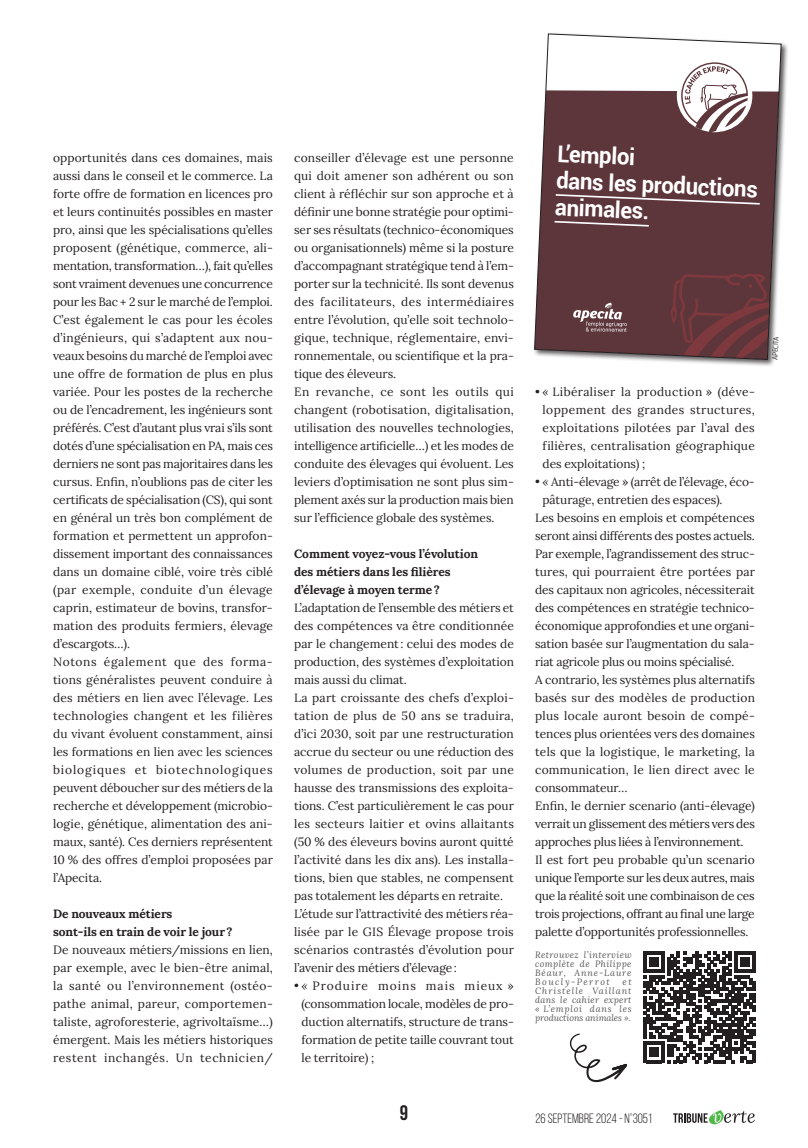
<style>
.page{position:relative;width:808px;height:1148px;background:#fff}
.page>*{position:absolute;margin:0;border:0;box-sizing:border-box;transform-origin:0 0}
.t1{font:700 23.1px/26.7px "Roboto";color:#fff;scale:.96 1}
.t2{font:700 21px "Bebas Neue";color:#231f20}
.t3{font:13.5px "Bebas Neue";color:#231f20}
.t4{font:12px/18px "Lora";letter-spacing:-.005em;color:#231f20}
.t5{font:700 12px/18px "Lora";letter-spacing:-.005em;color:#231f20}
.t6{font:12px "Lora";letter-spacing:-.025em;color:#231f20}
.t7{font:12px "Lora";letter-spacing:.02em;color:#231f20}
.t8{font:12px "Lora";letter-spacing:.015em;color:#231f20}
.t9{font:12px "Lora";letter-spacing:.025em;color:#231f20}
.t10{font:italic 9px/9px "Lora";letter-spacing:.05em;color:#57585a;text-align:justify}
.t11{font:300 7.5px "Blogger Sans";color:#231f20}
.s1{font-style:italic}
</style>
<div class="page">
<svg style="left:644px;top:951px;width:111px;height:112px"></svg>
<svg style="left:569px;top:1033px;width:58px;height:50px"></svg>
<div style="left:533px;top:32px;width:256px;height:335px;background:#231f20;opacity:.75"></div>
<svg style="left:534px;top:34px;width:247px;height:326px"></svg>
<svg style="left:673px;top:1110px;width:82px;height:14px"></svg>
<p class="t4" style="left:53px;top:148px;width:221px">opportunités dans ces domaines, mais aussi dans le conseil et le commerce. La forte offre de formation en licences pro et leurs continuités possibles en master pro, ainsi que les spécialisations qu’elles proposent (génétique, commerce, ali&shy;mentation, transformation…), fait qu’elles sont vraiment devenues une concurrence pour les Bac + 2 sur le marché de l’emploi.<br>C’est également le cas pour les écoles d’ingénieurs, qui s’adaptent aux nou&shy;veaux besoins du marché de l’emploi avec une offre de formation de plus en plus variée. Pour les postes de la recherche ou de l’encadrement, les ingénieurs sont préférés. C’est d’autant plus vrai s’ils sont dotés d’une spécialisation en PA, mais ces derniers ne sont pas majoritaires dans les cursus. Enfin, n’oublions pas de citer les certificats de spécialisation (CS), qui sont en général un très bon complément de formation et permettent un approfon&shy;dissement important des connaissances dans un domaine ciblé, voire très ciblé (par exemple, conduite d’un élevage caprin, estimateur de bovins, transfor&shy;mation des produits fermiers, élevage d’escargots…).<br>Notons également que des forma&shy;tions généralistes peuvent conduire à des métiers en lien avec l’élevage. Les technologies changent et les filières du vivant évoluent constamment, ainsi les formations en lien avec les sciences biologiques et biotechnologiques peuvent déboucher sur des métiers de la recherche et développement (microbio&shy;logie, génétique, alimentation des ani&shy;maux, santé). Ces derniers représentent 10 % des offres d’emploi proposées par l’Apecita.</p>
<p class="t5" style="left:53px;top:903px;width:181px">De nouveaux métiers<br>sont-ils en train de voir le jour?</p>
<p class="t4" style="left:53px;top:940px;width:221px;text-align:justify">De nouveaux métiers/missions en lien, par exemple, avec le bien-être animal, la santé ou l’environnement (ostéo&shy;pathe animal, pareur, comportemen&shy;taliste, agroforesterie, agrivoltaïsme…) émergent. Mais les métiers historiques restent inchangés. Un technicien/</p>
<p class="t4" style="left:294px;top:148px;width:221px">conseiller d’élevage est une personne qui doit amener son adhérent ou son client à réfléchir sur son approche et à définir une bonne stratégie pour optimi&shy;ser ses résultats (technico-économiques ou organisationnels) même si la posture d’accompagnant stratégique tend à l’em&shy;porter sur la technicité. Ils sont devenus des facilitateurs, des intermédiaires entre l’évolution, qu’elle soit technolo&shy;gique, technique, réglementaire, envi&shy;ronnementale, ou scientifique et la pra&shy;tique des éleveurs.<br>En revanche, ce sont les outils qui changent (robotisation, digitalisation, utilisation des nouvelles technologies, intelligence artificielle…) et les modes de conduite des élevages qui évoluent. Les leviers d’optimisation ne sont plus sim&shy;plement axés sur la production mais bien sur l’efficience globale des systèmes.</p>
<p class="t5" style="left:294px;top:543px;width:185px">Comment voyez-vous l’évolution des métiers dans les filières d’élevage à moyen terme?</p>
<p class="t4" style="left:294px;top:598px;width:221px">L’adaptation de l’ensemble des métiers et des compétences va être conditionnée par le changement: celui des modes de production, des systèmes d’exploitation mais aussi du climat.<br>La part croissante des chefs d’exploi&shy;tation de plus de 50 ans se traduira, d’ici 2030, soit par une restructuration accrue du secteur ou une réduction des volumes de production, soit par une hausse des transmissions des exploita&shy;tions. C’est particulièrement le cas pour les secteurs laitier et ovins allaitants (50 % des éleveurs bovins auront quitté l’activité dans les dix ans). Les installa&shy;tions, bien que stables, ne compensent pas totalement les départs en retraite.<br>L’étude sur l’attractivité des métiers réa&shy;lisée par le GIS Élevage propose trois scénarios contrastés d’évolution pour l’avenir des métiers d’élevage:</p>
<p class="t4" style="left:301px;top:976px;width:214px;text-align:justify;text-indent:-7px"><span class="s1">• «</span> Produire moins mais mieux » (consommation locale, modèles de pro&shy;duction alternatifs, structure de trans&shy;formation de petite taille couvrant tout le territoire) ;</p>
<h1 class="t1" style="left:558px;top:139px;width:212px;rotate:3deg">L’emploi<br>dans les productions animales.</h1>
<p class="t4" style="left:543px;top:382px;width:214px;text-align:justify;text-indent:-8px">• <span class="s1">«</span> Libéraliser la production » (déve&shy;loppement des grandes structures, exploitations pilotées par l’aval des filières, centralisation géographique des exploitations) ;</p>
<p class="t4" style="left:535px;top:472px;width:221px"><span class="s1">• «</span> Anti-élevage » (arrêt de l’élevage, éco-</p>
<p class="t4" style="left:542px;top:490px;width:182px">pâturage, entretien des espaces).</p>
<p class="t4" style="left:535px;top:508px;width:221px">Les besoins en emplois et compétences</p>
<p class="t4" style="left:535px;top:526px;width:221px">seront ainsi différents des postes actuels.</p>
<p class="t4" style="left:535px;top:544px;width:221px">Par exemple, l’agrandissement des struc-</p>
<p class="t4" style="left:535px;top:562px;width:221px">tures, qui pourraient être portées par</p>
<p class="t4" style="left:535px;top:580px;width:221px">des capitaux non agricoles, nécessiterait</p>
<p class="t4" style="left:535px;top:598px;width:221px">des compétences en stratégie technico-</p>
<p class="t4" style="left:535px;top:616px;width:221px">économique approfondies et une organi-</p>
<p class="t4" style="left:535px;top:634px;width:221px">sation basée sur l’augmentation du sala-</p>
<p class="t4" style="left:535px;top:652px;width:201px">riat agricole plus ou moins spécialisé.</p>
<p class="t4" style="left:535px;top:670px;width:221px">A contrario, les systèmes plus alternatifs</p>
<p class="t7" style="left:535px;top:689px;width:221px">basés sur des modèles de production</p>
<p class="t9" style="left:535px;top:707px;width:221px">plus locale auront besoin de compé-</p>
<p class="t4" style="left:535px;top:724px;width:221px">tences plus orientées vers des domaines</p>
<p class="t8" style="left:535px;top:743px;width:221px">tels que la logistique, le marketing, la</p>
<p class="t7" style="left:535px;top:761px;width:221px">communication, le lien direct avec le</p>
<p class="t4" style="left:535px;top:778px;width:94px">consommateur…</p>
<p class="t4" style="left:535px;top:796px;width:221px">Enfin, le dernier scenario (anti-élevage)</p>
<p class="t6" style="left:535px;top:815px;width:221px">verrait un glissement des métiers vers des</p>
<p class="t4" style="left:535px;top:832px;width:210px">approches plus liées à l’environnement.</p>
<p class="t4" style="left:535px;top:850px;width:221px">Il est fort peu probable qu’un scenario</p>
<p class="t6" style="left:535px;top:869px;width:221px">unique l’emporte sur les deux autres, mais</p>
<p class="t4" style="left:535px;top:886px;width:221px">que la réalité soit une combinaison de ces</p>
<p class="t4" style="left:535px;top:904px;width:221px">trois projections, offrant au final une large</p>
<p class="t4" style="left:535px;top:922px;width:215px">palette d’opportunités professionnelles.</p>
<p class="t10" style="left:535px;top:950px;width:98px">Retrouvez l’interview complète de Philippe Béaur, Anne-Laure Boucly-Perrot</p>
<p class="t10" style="left:535px;top:977px;width:98px;text-indent:87px">et Christelle Vaillant dans le cahier expert « L’emploi dans les productions animales ».</p>
<p class="t11" style="left:770px;top:360px;width:25px;rotate:-87deg">APECITA</p>
<h2 class="t2" style="left:400px;top:1101px;width:10px">9</h2>
<p class="t3" style="left:535px;top:1111px;width:118px">26 SEPTEMBRE 2024 - N°3051</p>
</div>
